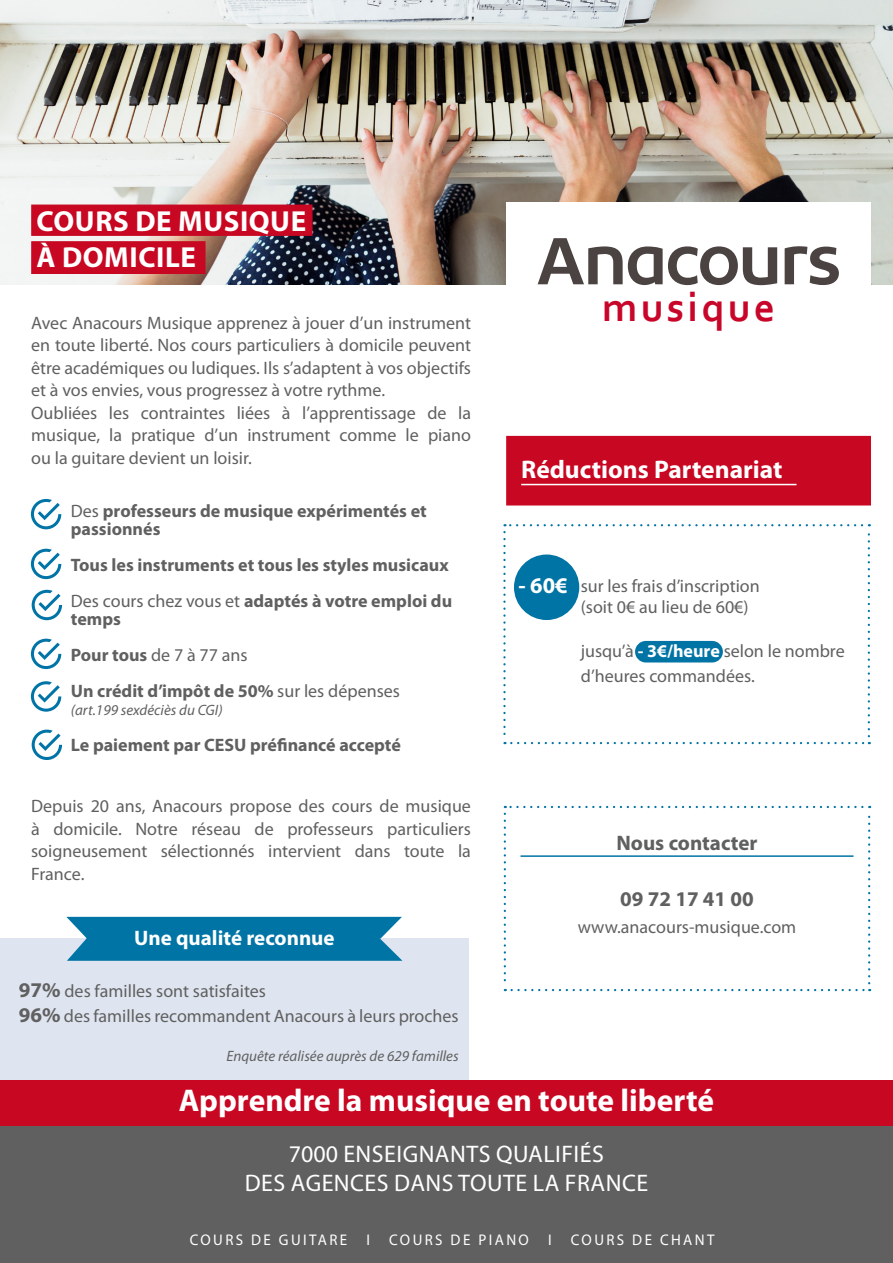
<style>
.page{position:relative;width:893px;height:1263px;background:#fff}
.page>*{position:absolute;margin:0;border:0;box-sizing:border-box;transform-origin:0 0}
.t1{font:700 41.7px "Corbel";letter-spacing:.08em;color:#c8062a}
.t2{font:700 31.5px "Myriad Pro";color:#fff}
.t3{font:700 29.1px "Myriad Pro";letter-spacing:.02em;color:#fff}
.t4{font:700 25.5px "Myriad Pro";color:#fff}
.t5{font:24px "Myriad Pro";letter-spacing:.02em;color:#fff}
.t6{font:700 22.5px "Myriad Pro";color:#fff}
.t7{font:700 21px "Myriad Pro";color:#606060}
.t8{font:700 21px "Myriad Pro";color:#fff}
.t9{font:18px/22.5px "Myriad Pro";color:#606060}
.t10{font:700 18px/18px "Myriad Pro";color:#606060}
.texte_page_2{font:15.45px "Myriad Pro";letter-spacing:.16em;color:#fff}
.t11{font:italic 15px "Myriad Pro";color:#606060}
.s1{font-weight:400}
.s2{font-weight:700}
.s3{font-weight:700;font-size:21px}
.s4{font-weight:700;color:#fff}
</style>
<div class="page">
<div style="left:0;top:1126px;width:893px;height:137px;background:#606060"></div>
<svg style="left:503px;top:524px;width:367px;height:220px"></svg>
<svg style="left:504px;top:814px;width:2px;height:177px"></svg>
<svg style="left:512px;top:989px;width:358px;height:2px"></svg>
<svg style="left:868px;top:806px;width:2px;height:177px"></svg>
<svg style="left:505px;top:806px;width:357px;height:2px"></svg>
<div style="left:506px;top:436px;width:365px;height:69px;background:#c80722"></div>
<hr style="left:521px;top:484px;width:275px;height:1px;background:#fff">
<hr style="left:520px;top:855px;width:333px;height:2px;background:#0074a5">
<img style="left:0;top:0;width:893px;height:285px">
<div style="left:0;top:1080px;width:893px;height:46px;background:#c80722"></div>
<div style="left:636px;top:642px;width:86px;height:19px;background:#0074a5;border-radius:10px"></div>
<div style="left:635px;top:641px;width:88px;height:21px;border:2px solid #0074a5;border-radius:10px"></div>
<div style="left:506px;top:202px;width:364px;height:169px;background:#fff"></div>
<svg style="left:31px;top:499px;width:30px;height:30px"></svg>
<svg style="left:785px;top:246px;width:54px;height:39px"></svg>
<svg style="left:538px;top:238px;width:239px;height:47px"></svg>
<div style="left:31px;top:205px;width:282px;height:31px;background:#c80722;border:2px solid #c80722"></div>
<div style="left:31px;top:241px;width:175px;height:33px;background:#c80722;border:2px solid #c80722"></div>
<svg style="left:31px;top:549px;width:30px;height:30px"></svg>
<svg style="left:32px;top:590px;width:30px;height:30px"></svg>
<svg style="left:31px;top:639px;width:30px;height:30px"></svg>
<svg style="left:31px;top:681px;width:30px;height:31px"></svg>
<svg style="left:32px;top:730px;width:30px;height:30px"></svg>
<div style="left:0;top:939px;width:468px;height:141px;background:#dfe5f0"></div>
<svg style="left:66px;top:917px;width:336px;height:44px;background:#107caa"></svg>
<div style="left:514px;top:554px;width:65px;height:66px;background:#0074a5;border-radius:50%"></div>
<p class="t3" style="left:37px;top:202px;width:271px">COURS DE MUSIQUE</p>
<p class="t3" style="left:37px;top:238px;width:161px">À DOMICILE</p>
<p class="t9" style="left:31px;top:311px;width:441px">Avec Anacours Musique apprenez à jouer d’un instrument en toute liberté. Nos cours particuliers à domicile peuvent</p>
<p class="t9" style="left:31px;top:356px;width:441px">être académiques ou ludiques. Ils s’adaptent à vos objectifs</p>
<p class="t9" style="left:31px;top:378px;width:355px">et à vos envies, vous progressez à votre rythme.</p>
<p class="t9" style="left:31px;top:401px;width:441px">Oubliées les contraintes liées à l’apprentissage de la musique, la pratique d’un instrument comme le piano</p>
<p class="t9" style="left:31px;top:446px;width:222px">ou la guitare devient un loisir.</p>
<p class="t10" style="left:71px;top:501px;width:357px"><span class="s1">Des</span> professeurs de musique expérimentés et passionnés</p>
<p class="t10" style="left:71px;top:555px;width:379px">Tous les instruments et tous les styles musicaux</p>
<p class="t10" style="left:71px;top:591px;width:383px"><span class="s1">Des cours chez vous et</span> adaptés à votre emploi du temps</p>
<p class="t9" style="left:71px;top:643px;width:178px"><span class="s2">Pour tous</span> de 7 à 77 ans</p>
<p class="t10" style="left:71px;top:681px;width:331px">Un crédit d’impôt de 50% <span class="s1">sur les dépenses</span></p>
<p class="t11" style="left:71px;top:700px;width:153px">(art.199 sexdéciès du CGI)</p>
<p class="t10" style="left:71px;top:735px;width:332px">Le paiement par CESU préfinancé accepté</p>
<p class="t9" style="left:31px;top:795px;width:441px">Depuis 20 ans, Anacours propose des cours de musique</p>
<p class="t9" style="left:31px;top:817px;width:441px">à domicile. Notre réseau de professeurs particuliers</p>
<p class="t9" style="left:31px;top:840px;width:441px">soigneusement sélectionnés intervient dans toute la</p>
<p class="t9" style="left:31px;top:862px;width:55px">France.</p>
<p class="t8" style="left:134px;top:924px;width:202px">Une qualité reconnue</p>
<p class="t9" style="left:19px;top:979px;width:249px"><span class="s3">97%</span> des familles sont satisfaites</p>
<p class="t9" style="left:19px;top:1005px;width:441px"><span class="s3">96%</span> des familles recommandent Anacours à leurs proches</p>
<p class="t11" style="left:226px;top:1046px;width:234px">Enquête réalisée auprès de 629 familles</p>
<p class="t1" style="left:602px;top:281px;width:175px">musique</p>
<p class="t4" style="left:521px;top:453px;width:263px">Réductions Partenariat</p>
<p class="t6" style="left:518px;top:571px;width:51px">- 60€</p>
<p class="t9" style="left:581px;top:574px;width:180px">sur les frais d’inscription</p>
<p class="t9" style="left:581px;top:596px;width:169px">(soit 0€ au lieu de 60€)</p>
<p class="t9" style="left:581px;top:638px;width:265px;line-height:25.2px">jusqu’à <span class="s4">- 3€/heure</span> selon le nombre d’heures commandées.</p>
<p class="t7" style="left:616px;top:829px;width:142px">Nous contacter</p>
<p class="t7" style="left:620px;top:885px;width:135px">09 72 17 41 00</p>
<p class="t9" style="left:578px;top:915px;width:220px">www.anacours-musique.com</p>
<p class="t2" style="left:179px;top:1080px;width:537px">Apprendre la musique en toute liberté</p>
<p class="t5" style="left:289px;top:1139px;width:317px">7000 ENSEIGNANTS QUALIFIÉS</p>
<p class="t5" style="left:245px;top:1168px;width:405px">DES AGENCES DANS TOUTE LA FRANCE</p>
<p class="texte_page_2" style="left:190px;top:1230px;width:526px">COURS DE GUITARE I COURS DE PIANO I COURS DE CHANT</p>
</div>
